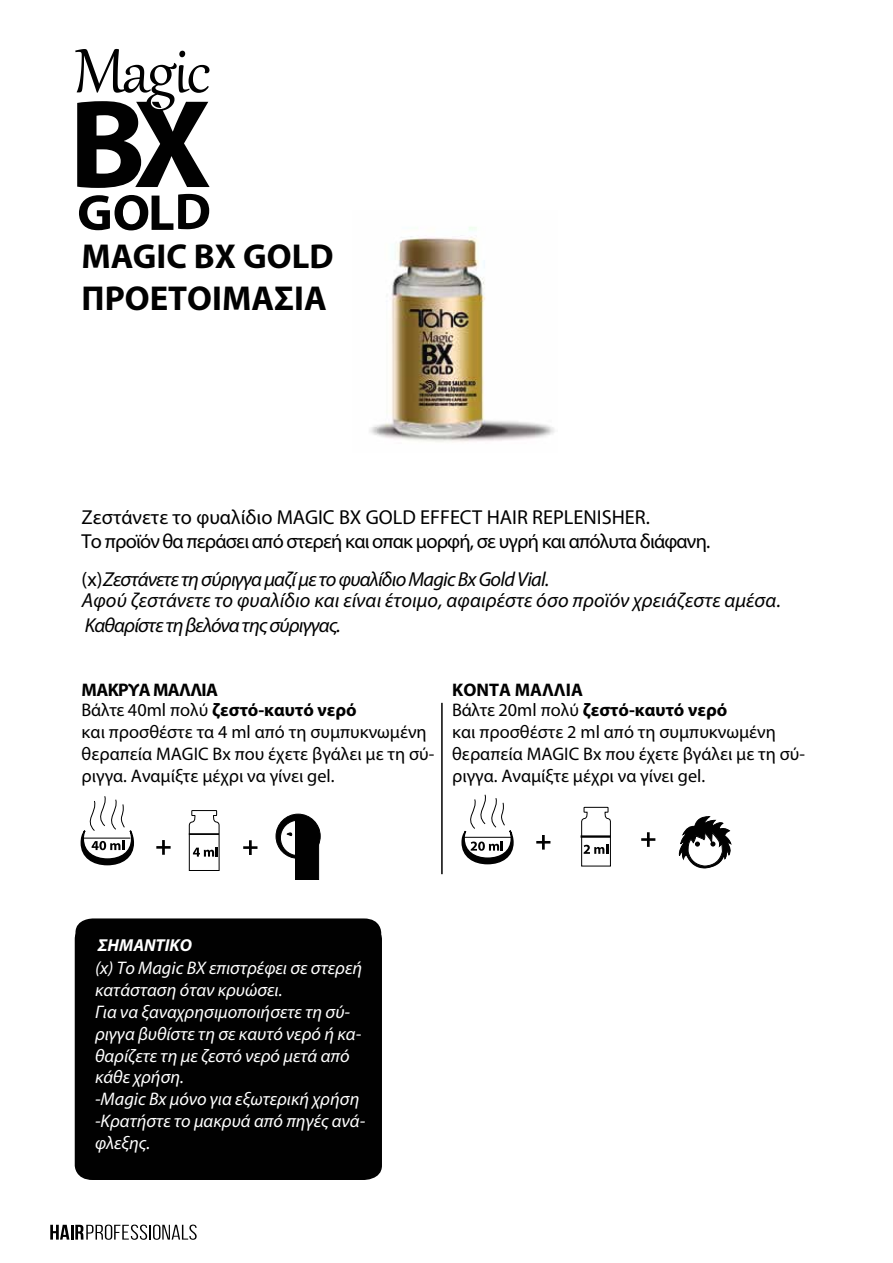
<style>
.page{position:relative;width:893px;height:1263px;background:#fff}
.page>*{position:absolute;margin:0;border:0;box-sizing:border-box;transform-origin:0 0}
.t1{font:700 34.65px/41.5px "Myriad Pro";color:#010101}
.t2{font:italic 20.25px/20.9px "Myriad Pro";letter-spacing:.005em;color:#010101}
.t3{font:20.25px/24.3px "Myriad Pro";letter-spacing:-.04em;color:#010101}
.t4{font:italic 20.25px "Myriad Pro";letter-spacing:-.035em;color:#010101}
.t5{font:18.3px/21.6px "Myriad Pro";color:#010101}
.t6{font:italic 18.3px/21.9px "Myriad Pro";color:#fff}
.t7{font:700 18.3px "Myriad Pro";color:#010101}
.t8{font:italic 700 17.4px "Myriad Pro";color:#fff}
.s1{font-style:normal}
.s2{font-weight:700}
</style>
<div class="page">
<img style="left:369px;top:227px;width:186px;height:215px">
<svg style="left:78px;top:918px;width:300px;height:6px;background:#1b1b1b"></svg>
<div style="left:74px;top:924px;width:308px;height:256px;background:#010101"></div>
<hr style="left:441px;top:703px;width:2px;height:171px;background:#010101">
<svg style="left:79px;top:194px;width:130px;height:36px"></svg>
<svg style="left:75px;top:48px;width:135px;height:140px"></svg>
<svg style="left:50px;top:1224px;width:147px;height:16px"></svg>
<svg style="left:678px;top:816px;width:54px;height:53px"></svg>
<svg style="left:461px;top:794px;width:53px;height:71px"></svg>
<svg style="left:581px;top:806px;width:30px;height:61px"></svg>
<hr style="left:581px;top:835px;width:30px;height:3px;background:#010101">
<svg style="left:536px;top:835px;width:14px;height:14px"></svg>
<svg style="left:641px;top:832px;width:14px;height:15px"></svg>
<div style="left:276px;top:814px;width:44px;height:44px;background:#010101;border-radius:50%"></div>
<div style="left:276px;top:814px;width:45px;height:45px;border:1px solid #010101;border-radius:50%"></div>
<svg style="left:280px;top:820px;width:36px;height:36px"></svg>
<div style="left:280px;top:820px;width:36px;height:36px;border:1px solid #010101;border-radius:50%"></div>
<svg style="left:287px;top:815px;width:32px;height:65px"></svg>
<svg style="left:80px;top:796px;width:54px;height:70px"></svg>
<svg style="left:189px;top:810px;width:31px;height:61px"></svg>
<hr style="left:189px;top:833px;width:30px;height:2px;background:#010101">
<svg style="left:243px;top:840px;width:14px;height:15px"></svg>
<svg style="left:156px;top:840px;width:15px;height:15px"></svg>
<h1 class="t1" style="left:82px;top:235px;width:253px">MAGIC BX GOLD<br>ΠΡΟΕΤΟΙΜΑΣΙΑ</h1>
<p class="t3" style="left:82px;top:505px;width:630px">Ζεστάνετε το φυαλίδιο MAGIC BX GOLD EFFECT HAIR REPLENISHER.<br>Το προϊόν θα περάσει από στερεή και οπακ μορφή, σε υγρή και απόλυτα διάφανη.</p>
<p class="t2" style="left:82px;top:569px;width:701px"><span class="s1">(x)</span> Ζεστάνετε τη σύριγγα μαζί με το φυαλίδιο Magic Bx Gold Vial.<br>Αφού ζεστάνετε το φυαλίδιο και είναι έτοιμο, αφαιρέστε όσο προϊόν χρειάζεστε αμέσα.</p>
<p class="t4" style="left:85px;top:612px;width:258px">Καθαρίστε τη βελόνα της σύριγγας.</p>
<p class="t5" style="left:82px;top:678px;width:354px"><span class="s2">ΜΑΚΡΥΑ ΜΑΛΛΙΑ<br></span>Βάλτε 40ml πολύ <span class="s2">ζεστό-καυτό νερό<br></span>και προσθέστε τα 4 ml από τη συμπυκνωμένη θεραπεία MAGIC Bx που έχετε βγάλει με τη σύ&shy;ριγγα. Αναμίξτε μέχρι να γίνει gel.</p>
<p class="t7" style="left:452px;top:677px;width:132px">ΚΟΝΤΑ ΜΑΛΛΙΑ</p>
<p class="t5" style="left:452px;top:699px;width:354px">Βάλτε 20ml πολύ <span class="s2">ζεστό-καυτό νερό<br></span>και προσθέστε 2 ml από τη συμπυκνωμένη θεραπεία MAGIC Bx που έχετε βγάλει με τη σύ&shy;ριγγα. Αναμίξτε μέχρι να γίνει gel.</p>
<p class="t8" style="left:98px;top:933px;width:96px">ΣΗΜΑΝΤΙΚΟ</p>
<p class="t6" style="left:95px;top:956px;width:272px">(x) Το Magic BX επιστρέφει σε στερεή κατάσταση όταν κρυώσει.<br>Για να ξαναχρησιμοποιήσετε τη σύ&shy;ριγγα βυθίστε τη σε καυτό νερό ή κα&shy;θαρίζετε τη με ζεστό νερό μετά από κάθε χρήση.<br>-Magic Bx μόνο για εξωτερική χρήση -Κρατήστε το μακρυά από πηγές ανά&shy;φλεξης.</p>
</div>
